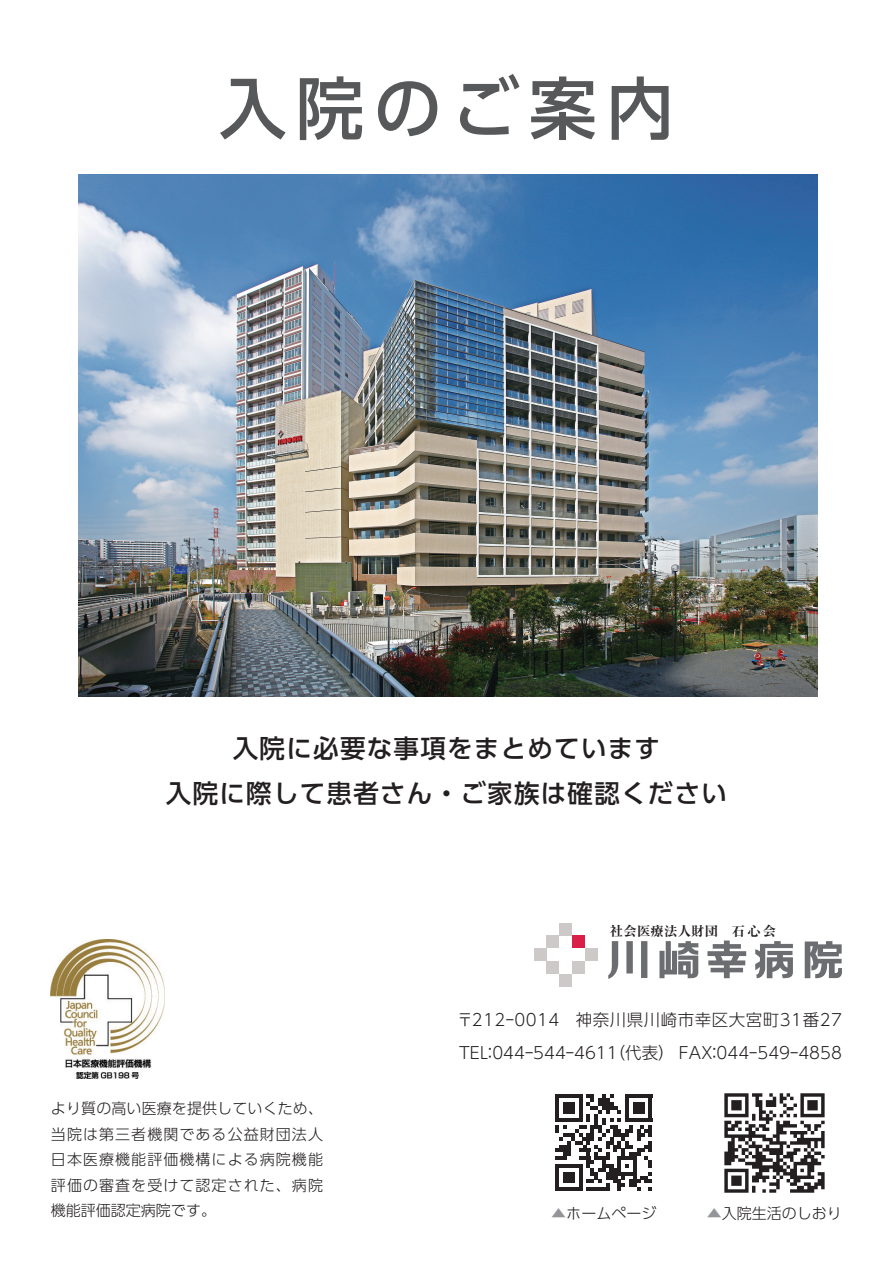
<style>
.page{position:relative;width:893px;height:1263px;background:#fff}
.page>*{position:absolute;margin:0;border:0;box-sizing:border-box;transform-origin:0 0}
.t1{font:67.5px "UD Shin Go Pro Medium 90 msp RKSJ H";letter-spacing:.15em;color:#57585a}
.t2{font:25.5px/45px "UD Shin Go Pro Medium 90 msp RKSJ H";letter-spacing:.05em;color:#231f20;text-align:center}
.t3{font:16.5px/33px "UD Shin Go Pro Light 90 msp RKSJ H";color:#231f20}
.t4{font:15px/25.5px "UD Shin Go Pro Light 90 msp RKSJ H";letter-spacing:.07em;color:#231f20;text-align:justify}
.t5{font:15px "UD Shin Go Pro Light 90 msp RKSJ H";color:#231f20}
.t6{font:13.35px "Ryumin Pro Ex Bold 90 msp RKSJ H";letter-spacing:.02em;color:#231f20}
.s1{color:#939598}
</style>
<div class="page">
<img style="left:724px;top:1093px;width:101px;height:100px">
<svg style="left:555px;top:1094px;width:97px;height:97px"></svg>
<img style="left:51px;top:940px;width:113px;height:138px">
<img style="left:78px;top:174px;width:740px;height:522px">
<svg style="left:608px;top:941px;width:39px;height:38px"></svg>
<svg style="left:659px;top:941px;width:39px;height:38px"></svg>
<svg style="left:707px;top:941px;width:39px;height:37px"></svg>
<svg style="left:755px;top:941px;width:38px;height:37px"></svg>
<svg style="left:805px;top:941px;width:37px;height:37px"></svg>
<div style="left:559px;top:923px;width:13px;height:13px;background:#cdc9c8"></div>
<div style="left:546px;top:936px;width:13px;height:12px;background:#cdc9c8"></div>
<div style="left:559px;top:974px;width:13px;height:13px;background:#cdc9c8"></div>
<div style="left:534px;top:948px;width:12px;height:13px;background:#cdc9c8"></div>
<div style="left:585px;top:948px;width:12px;height:13px;background:#cdc9c8"></div>
<div style="left:546px;top:961px;width:13px;height:13px;background:#cdc9c8"></div>
<div style="left:572px;top:961px;width:13px;height:13px;background:#cdc9c8"></div>
<div style="left:572px;top:936px;width:13px;height:12px;background:#d91e47"></div>
<h1 class="t1" style="left:219px;top:83px;width:456px">入院のご案内</h1>
<h2 class="t2" style="left:166px;top:729px;width:562px">入院に必要な事項をまとめています<br>入院に際して患者さん・ご家族は確認ください</h2>
<p class="t6" style="left:610px;top:926px;width:168px">社会医療法人財団　石心会</p>
<p class="t4" style="left:51px;top:1098px;width:274px">より質の高い医療を提供していくため、当院は第三者機関である公益財団法人日本医療機能評価機構による病院機能評価の審査を受けて認定された、病院機能評価認定病院です。</p>
<p class="t3" style="left:457px;top:1005px;width:386px">〒212ー0014 神奈川県川崎市幸区大宮町31番27<br>TEL：044ー544ー4611（代表） FAX：044ー549ー4858</p>
<p class="t4" style="left:551px;top:1202px;width:106px"><span class="s1">▲</span>ホームページ</p>
<p class="t5" style="left:707px;top:1207px;width:136px"><span class="s1">▲</span>入院生活のしおり</p>
</div>
